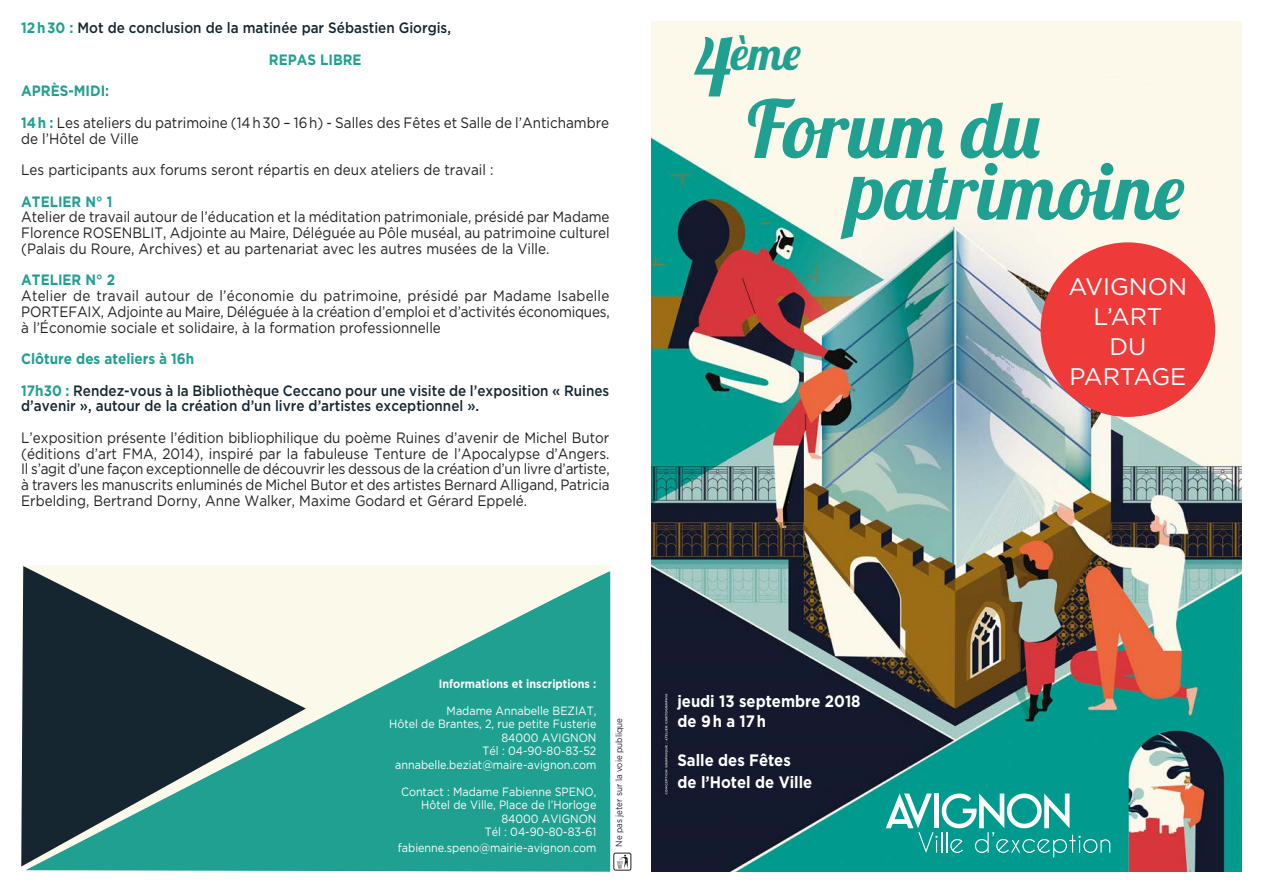
<style>
.page{position:relative;width:1263px;height:893px;background:#fff}
.page>*{position:absolute;margin:0;border:0;box-sizing:border-box;transform-origin:0 0}
.t1{font:79.5px/61.5px "Lobster 1.4";color:#20a090}
.t2{font:46.35px "Lobster 1.4";color:#20a090}
.t3{font:24px/30px "Gotham";color:#fff;text-align:center}
.t4{font:700 16.5px/19.5px "Gotham";color:#fff;scale:.9 1}
.t5{font:15px/15.8px "Gotham";color:#231f20;text-align:justify;scale:.9 1}
.t6{font:500 15px/31.5px "Gotham";color:#152630;scale:.9 1}
.t7{font:700 15px "Gotham";color:#20a090;scale:.9 1}
.t8{font:12px/13.5px "Gotham";color:#fff;text-align:right;scale:.9 1}
.t9{font:700 12px "Gotham";color:#fff;scale:.9 1}
.t10{font:9px "Gotham";color:#231f20;scale:.9 1}
.s1{font-weight:700;color:#20a090}
.s2{font-size:79.5px}
</style>
<div class="page">
<svg style="left:617px;top:855px;width:11px;height:13px"></svg>
<div style="left:614px;top:853px;width:17px;height:17px;border:1px solid #231f20;border-radius:2px"></div>
<img style="left:651px;top:21px;width:591px;height:851px">
<svg style="left:886px;top:793px;width:224px;height:64px"></svg>
<div style="left:1040px;top:242px;width:175px;height:175px;background:#ee3b3a;border-radius:50%"></div>
<svg style="left:21px;top:566px;width:285px;height:300px;background:#909796"></svg>
<svg style="left:25px;top:568px;width:585px;height:304px;background:#579b91"></svg>
<p class="t6" style="left:21px;top:12px;width:479px"><span class="s1">12 h 30 :</span> Mot de conclusion de la matinée par Sébastien Giorgis,</p>
<p class="t7" style="left:269px;top:50px;width:104px">REPAS LIBRE</p>
<p class="t7" style="left:21px;top:82px;width:99px">APRÈS-MIDI:</p>
<p class="t5" style="left:21px;top:114px;width:655px"><span class="s1">14h :</span> Les ateliers du patrimoine (14 h 30 – 16h) - Salles des Fêtes et Salle de l’Antichambre</p>
<p class="t5" style="left:21px;top:122px;width:526px;line-height:31.5px">de l’Hôtel de Ville<br>Les participants aux forums seront répartis en deux ateliers de travail :</p>
<p class="t7" style="left:21px;top:192px;width:103px">ATELIER N° 1</p>
<p class="t5" style="left:21px;top:209px;width:655px">Atelier de travail autour de l’éducation et la méditation patrimoniale, présidé par Madame Florence ROSENBLIT, Adjointe au Maire, Déléguée au Pôle muséal, au patrimoine culturel (Palais du Roure, Archives) et au partenariat avec les autres musées de la Ville.</p>
<p class="t7" style="left:21px;top:271px;width:106px">ATELIER N° 2</p>
<p class="t5" style="left:21px;top:288px;width:655px">Atelier de travail autour de l’économie du patrimoine, présidé par Madame Isabelle PORTEFAIX, Adjointe au Maire, Déléguée à la création d’emploi et d’activités économiques, à l’Économie sociale et solidaire, à la formation professionnelle</p>
<p class="t6" style="left:21px;top:343px;width:655px"><span class="s1">Clôture des ateliers à 16h<br>17h30 :</span> Rendez-vous à la Bibliothèque Ceccano pour une visite de l’exposition « Ruines</p>
<p class="t6" style="left:21px;top:390px;width:510px">d’avenir », autour de la création d’un livre d’artistes exceptionnel ».</p>
<p class="t5" style="left:21px;top:429px;width:655px">L’exposition présente l’édition bibliophilique du poème Ruines d’avenir de Michel Butor (éditions d’art FMA, 2014), inspiré par la fabuleuse Tenture de l’Apocalypse d’Angers.<br>Il s’agit d’une façon exceptionnelle de découvrir les dessous de la création d’un livre d’artiste, à travers les manuscrits enluminés de Michel Butor et des artistes Bernard Alligand, Patricia Erbelding, Bertrand Dorny, Anne Walker, Maxime Godard et Gérard Eppelé.</p>
<h2 class="t2" style="left:693px;top:24px;width:109px"><span class="s2">4</span>ème</h2>
<h1 class="t1" style="left:848px;top:97px;width:338px;text-indent:-100px">Forum du patrimoine</h1>
<h3 class="t3" style="left:1068px;top:271px;width:120px">AVIGNON<br>L’ART<br>DU<br>PARTAGE</h3>
<p class="t9" style="left:439px;top:676px;width:177px">Informations et inscriptions :</p>
<p class="t8" style="left:389px;top:704px;width:232px">Madame Annabelle BEZIAT,<br>Hôtel de Brantes, 2, rue petite Fusterie<br>84000 AVIGNON<br>Tél : 04-90-80-83-52 annabelle.beziat@maire-avignon.com</p>
<p class="t8" style="left:401px;top:785px;width:219px">Contact : Madame Fabienne SPENO,<br>Hôtel de Ville, Place de l’Horloge<br>84000 AVIGNON<br>Tél : 04-90-80-83-61</p>
<p class="t8" style="left:398px;top:841px;width:222px">fabienne.speno@mairie-avignon.com</p>
<p class="t10" style="left:614px;top:847px;width:145px;rotate:-90deg">Ne pas jeter sur la voie publique</p>
<p class="t4" style="left:677px;top:691px;width:205px">jeudi 13 septembre 2018 de 9 h a 17 h</p>
<p class="t4" style="left:677px;top:748px;width:151px;line-height:22.5px">Salle des Fêtes de l’Hotel de Ville</p>
</div>
